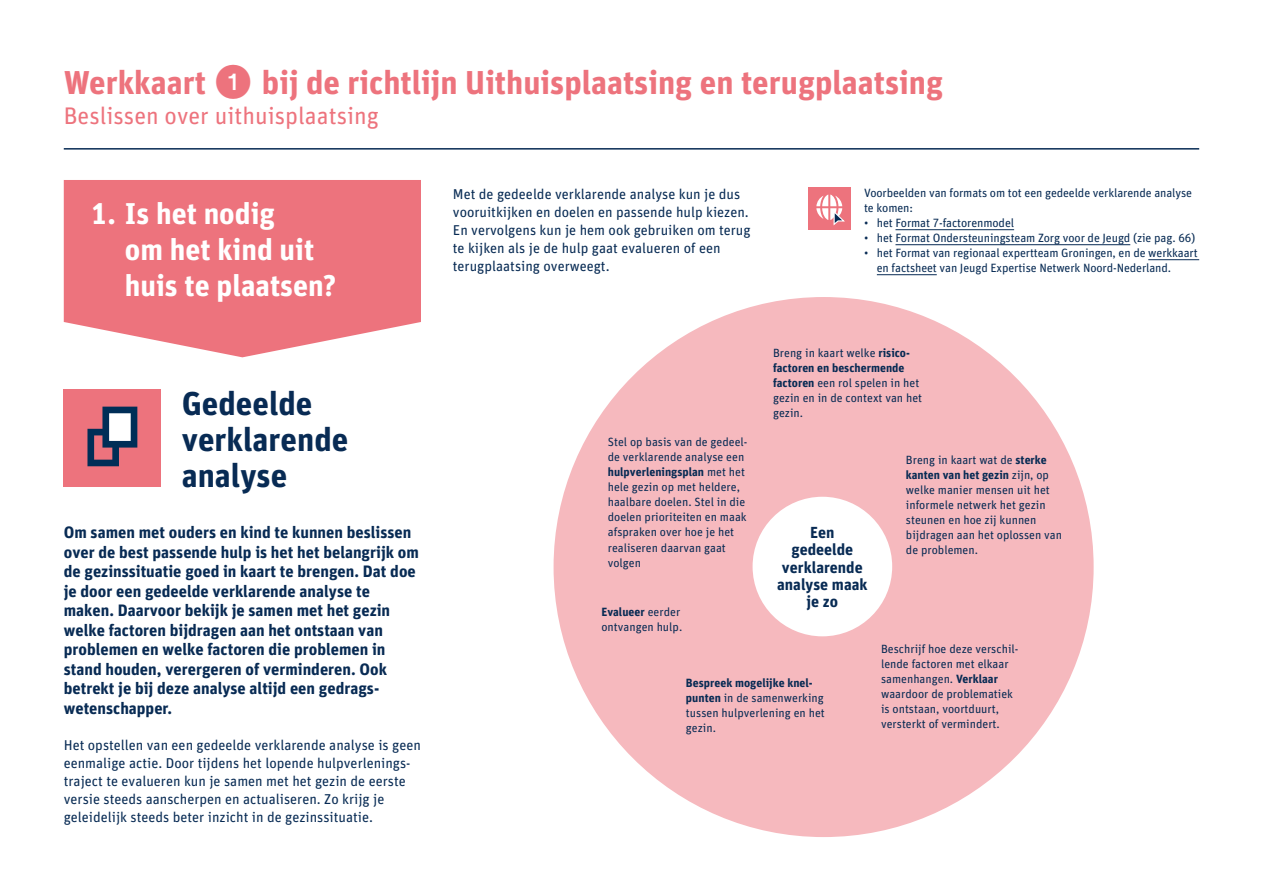
<style>
.page{position:relative;width:1263px;height:893px;background:#fff}
.page>*{position:absolute;margin:0;border:0;box-sizing:border-box;transform-origin:0 0}
.t1{font:700 33px "FF Unit Pro";color:#ed737d}
.t2{font:700 33px/36px "FF Unit Pro";color:#082b54}
.t3{font:700 30px/36px "FF Unit Pro";color:#fff}
.t4{font:24px "FF Unit Pro";color:#ed737d}
.t5{font:700 16.5px/19.5px "FF Unit Pro";color:#082b54}
.t6{font:700 16.05px/17.4px "FF Unit Pro";color:#082b54;text-align:center}
.t7{font:14.25px/18px "FF Unit Pro";color:#082b54}
.t8{font:12px/15px "FF Unit Pro";letter-spacing:-.01em;color:#082b54}
.t9{font:11.85px/15px "FF Unit Pro";color:#082b54}
.s1{font-family:"Neutrif Studio";font-size:45px}
.s2{font-weight:700}
</style>
<div class="page">
<div style="left:554px;top:297px;width:540px;height:540px;background:#f6b9be;border-radius:50%"></div>
<div style="left:752px;top:497px;width:140px;height:139px;background:#fff;border-radius:50%"></div>
<hr style="left:64px;top:148px;width:1135px;height:2px;background:#082b54">
<div style="left:64px;top:389px;width:97px;height:97px;background:#ed737d"></div>
<svg style="left:87px;top:407px;width:50px;height:59px"></svg>
<svg style="left:64px;top:180px;width:357px;height:177px;background:#ee8089"></svg>
<hr style="left:895px;top:229px;width:119px;height:1px;background:#082b54">
<hr style="left:895px;top:244px;width:235px;height:1px;background:#082b54">
<hr style="left:1148px;top:259px;width:51px;height:1px;background:#082b54">
<hr style="left:877px;top:274px;width:60px;height:1px;background:#082b54">
<div style="left:808px;top:187px;width:42px;height:43px;background:#ed737d"></div>
<svg style="left:816px;top:195px;width:29px;height:31px"></svg>
<h1 class="t1" style="left:64px;top:58px;width:881px">Werkkaart <span class="s1">❶</span> bij de richtlijn Uithuisplaatsing en terugplaatsing</h1>
<h3 class="t4" style="left:64px;top:99px;width:317px">Beslissen over uithuisplaatsing</h3>
<h2 class="t3" style="left:125px;top:194px;width:213px;text-indent:-34px">1. Is het nodig<br>om het kind uit huis te plaatsen?</h2>
<h1 class="t2" style="left:182px;top:384px;width:168px">Gedeelde verklarende analyse</h1>
<p class="t5" style="left:64px;top:522px;width:357px">Om samen met ouders en kind te kunnen beslissen over de best passende hulp is het het belangrijk om de gezinssituatie goed in kaart te brengen. Dat doe je door een gedeelde verklarende analyse te maken. Daarvoor bekijk je samen met het gezin welke factoren bijdragen aan het ontstaan van problemen en welke factoren die problemen in stand houden, verergeren of verminderen. Ook betrekt je bij deze analyse altijd een gedrags&shy;wetenschapper.</p>
<p class="t7" style="left:64px;top:735px;width:359px">Het opstellen van een gedeelde verklarende analyse is geen eenmalige actie. Door tijdens het lopende hulpverlenings&shy;traject te evalueren kun je samen met het gezin de eerste versie steeds aanscherpen en actualiseren. Zo krijg je geleidelijk steeds beter inzicht in de gezinssituatie.</p>
<p class="t7" style="left:453px;top:184px;width:299px">Met de gedeelde verklarende analyse kun je dus vooruitkijken en doelen en passende hulp kiezen.<br>En vervolgens kun je hem ook gebruiken om terug te kijken als je de hulp gaat evalueren of een terugplaatsing overweegt.</p>
<p class="t8" style="left:864px;top:184px;width:329px">Voorbeelden van formats om tot een gedeelde verklarende analyse te komen:</p>
<p class="t8" style="left:864px;top:214px;width:151px">• het Format 7-factorenmodel</p>
<p class="t8" style="left:864px;top:229px;width:333px">• het Format Ondersteuningsteam Zorg voor de Jeugd (zie pag. 66)</p>
<p class="t8" style="left:877px;top:244px;width:322px;text-indent:-13px">• het Format van regionaal expertteam Groningen, en de werkkaart en factsheet van Jeugd Expertise Netwerk Noord-Nederland.</p>
<p class="t9" style="left:608px;top:434px;width:141px">Stel op basis van de gedeel&shy;de verklarende analyse een <span class="s2">hulpverleningsplan</span> met het hele gezin op met heldere, haalbare doelen. Stel in die doelen prioriteiten en maak afspraken over hoe je het realiseren daarvan gaat volgen</p>
<p class="t9" style="left:601px;top:604px;width:82px"><span class="s2">Evalueer</span> eerder ontvangen hulp.</p>
<p class="t9" style="left:773px;top:345px;width:151px">Breng in kaart welke <span class="s2">risico&shy;factoren en beschermende factoren</span> een rol spelen in het gezin en in de context van het gezin.</p>
<h3 class="t6" style="left:777px;top:523px;width:92px">Een<br>gedeelde verklarende analyse maak je zo</h3>
<p class="t9" style="left:906px;top:451px;width:158px">Breng in kaart wat de <span class="s2">sterke kanten van het gezin</span> zijn, op welke manier mensen uit het informele netwerk het gezin steunen en hoe zij kunnen bijdragen aan het oplossen van de problemen.</p>
<p class="t9" style="left:686px;top:675px;width:140px"><span class="s2">Bespreek mogelijke knel&shy;punten</span> in de samenwerking tussen hulpverlening en het gezin.</p>
<p class="t9" style="left:881px;top:641px;width:139px">Beschrijf hoe deze verschil&shy;lende factoren met elkaar samenhangen. <span class="s2">Verklaar </span>waardoor de problematiek is ontstaan, voortduurt, versterkt of vermindert.</p>
</div>
